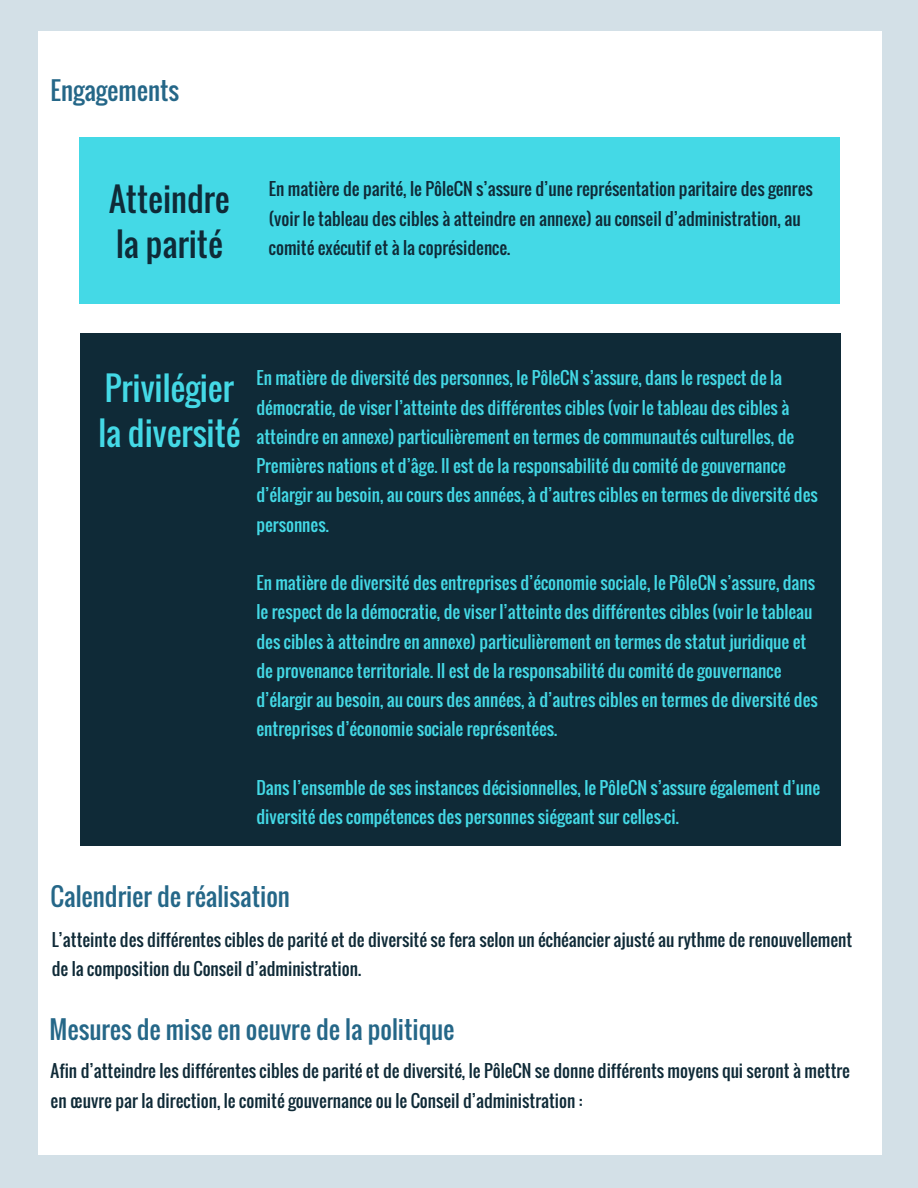
<style>
.page{position:relative;width:918px;height:1188px;background:#d3e0e7}
.page>*{position:absolute;margin:0;border:0;box-sizing:border-box;transform-origin:0 0}
.t1{font:32.7px/45px "Oswald";color:#44d9e6}
.t2{font:32.7px/45px "Oswald";color:#0f2a37}
.t3{font:24.9px "Oswald";color:#256788}
.t4{font:17.1px/29.2px "Oswald";color:#44d9e6}
.t5{font:17.1px/29.2px "Oswald";color:#0f2a37}
</style>
<div class="page">
<div style="left:38px;top:32px;width:844px;height:1123px;background:#fff"></div>
<div style="left:79px;top:137px;width:760px;height:167px;background:#44d9e6"></div>
<div style="left:80px;top:333px;width:760px;height:513px;background:#0f2a37"></div>
<h2 class="t3" style="left:51px;top:72px;width:130px">Engagements</h2>
<h1 class="t2" style="left:109px;top:175px;width:122px">Atteindre la parité</h1>
<p class="t5" style="left:269px;top:174px;width:545px">En matière de parité, le PôleCN s’assure d’une représentation paritaire des genres (voir le tableau des cibles à atteindre en annexe) au conseil d’administration, au comité exécutif et à la coprésidence.</p>
<h1 class="t1" style="left:98px;top:364px;width:144px">Privilégier la diversité</h1>
<p class="t4" style="left:256px;top:363px;width:563px">En matière de diversité des personnes, le PôleCN s’assure, dans le respect de la démocratie, de viser l’atteinte des différentes cibles (voir le tableau des cibles à atteindre en annexe) particulièrement en termes de communautés culturelles, de Premières nations et d’âge. Il est de la responsabilité du comité de gouvernance d’élargir au besoin, au cours des années, à d’autres cibles en termes de diversité des personnes.</p>
<p class="t4" style="left:256px;top:568px;width:563px">En matière de diversité des entreprises d’économie sociale, le PôleCN s’assure, dans le respect de la démocratie, de viser l’atteinte des différentes cibles (voir le tableau des cibles à atteindre en annexe) particulièrement en termes de statut juridique et de provenance territoriale. Il est de la responsabilité du comité de gouvernance d’élargir au besoin, au cours des années, à d’autres cibles en termes de diversité des entreprises d’économie sociale représentées.</p>
<p class="t4" style="left:256px;top:773px;width:565px">Dans l’ensemble de ses instances décisionnelles, le PôleCN s’assure également d’une diversité des compétences des personnes siégeant sur celles-ci.</p>
<h2 class="t3" style="left:51px;top:877px;width:241px">Calendrier de réalisation</h2>
<p class="t5" style="left:52px;top:924px;width:802px">L’atteinte des différentes cibles de parité et de diversité se fera selon un échéancier ajusté au rythme de renouvellement de la composition du Conseil d’administration.</p>
<h2 class="t3" style="left:50px;top:1010px;width:406px">Mesures de mise en oeuvre de la politique</h2>
<p class="t5" style="left:51px;top:1056px;width:801px">Afin d’atteindre les différentes cibles de parité et de diversité, le PôleCN se donne différents moyens qui seront à mettre en œuvre par la direction, le comité gouvernance ou le Conseil d’administration :</p>
</div>
